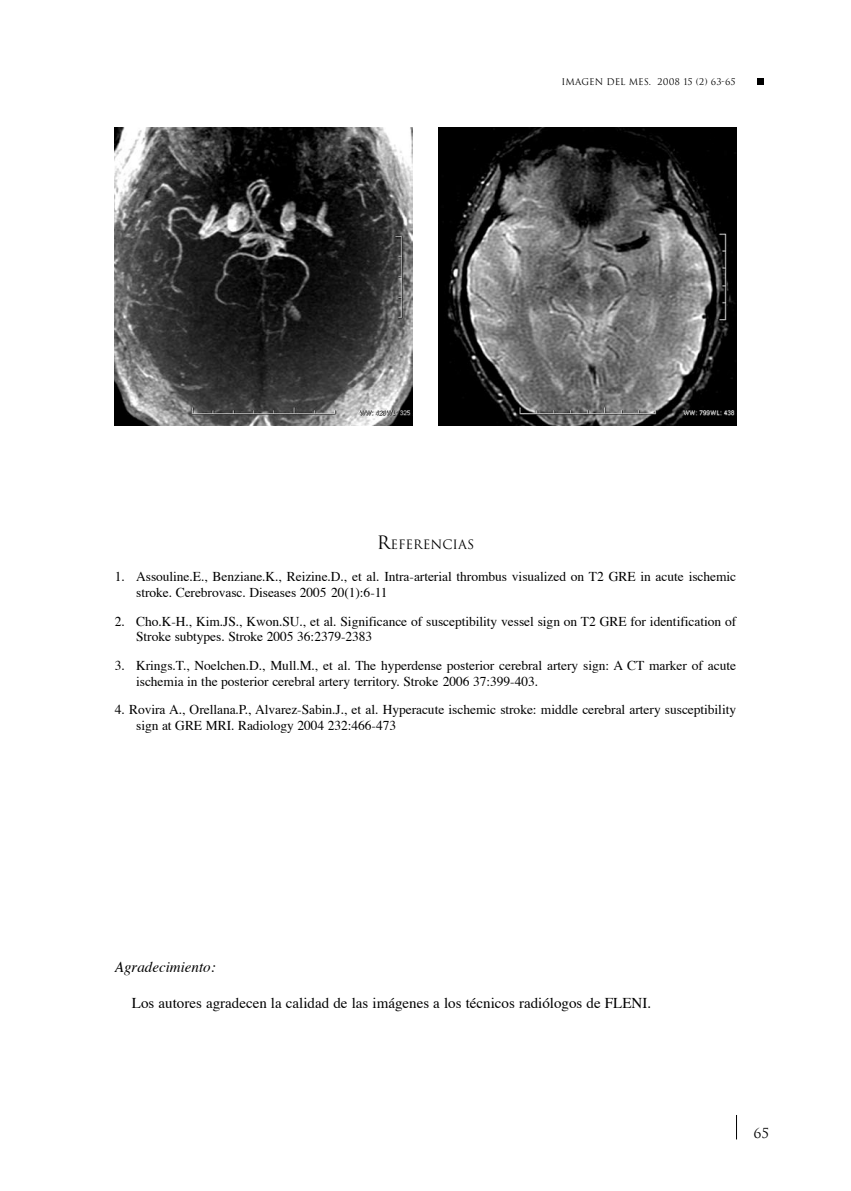
<style>
.page{position:relative;width:851px;height:1191px;background:#fff}
.page>*{position:absolute;margin:0;border:0;box-sizing:border-box;transform-origin:0 0}
.t1{font:15px "Times";color:#000}
.t2{font:italic 15px "Times";color:#000}
.t3{font:13.5px/15.8px "Times";letter-spacing:-.005em;color:#000}
.t4{font:13.5px "Trajan";color:#000}
.t5{font:12.6px "Trajan";color:#000}
.t6{font:9px "Trajan";color:#000}
.s1{font-size:18px}
</style>
<div class="page">
<div style="left:756px;top:78px;width:7px;height:7px;background:#000"></div>
<svg style="left:736px;top:1115px;width:1px;height:24px"></svg>
<img style="left:115px;top:128px;width:297px;height:297px">
<img style="left:438px;top:128px;width:298px;height:297px">
<p class="t6" style="left:561px;top:76px;width:175px">IMAGEN DEL MES. 2008 15 (2) 63-65</p>
<p class="t5" style="left:377px;top:536px;width:99px"><span class="s1">R</span>EFERENCIAS</p>
<p class="t3" style="left:136px;top:568px;width:601px;text-indent:-21px">1. Assouline.E., Benziane.K., Reizine.D., et al. Intra-arterial thrombus visualized on T2 GRE in acute ischemic stroke. Cerebrovasc. Diseases 2005 20(1):6-11</p>
<p class="t3" style="left:136px;top:612px;width:601px;text-indent:-21px">2. Cho.K-H., Kim.JS., Kwon.SU., et al. Significance of susceptibility vessel sign on T2 GRE for identification of<br>Stroke subtypes. Stroke 2005 36:2379-2383</p>
<p class="t3" style="left:136px;top:656px;width:601px;text-indent:-21px">3. Krings.T., Noelchen.D., Mull.M., et al. The hyperdense posterior cerebral artery sign: A CT marker of acute ischemia in the posterior cerebral artery territory. Stroke 2006 37:399-403.</p>
<p class="t3" style="left:136px;top:700px;width:601px;text-indent:-21px">4. Rovira A., Orellana.P., Alvarez-Sabin.J., et al. Hyperacute ischemic stroke: middle cerebral artery susceptibility sign at GRE MRI. Radiology 2004 232:466-473</p>
<p class="t2" style="left:115px;top:953px;width:102px">Agradecimiento:</p>
<p class="t1" style="left:132px;top:989px;width:520px">Los autores agradecen la calidad de las imágenes a los técnicos radiólogos de FLENI.</p>
<p class="t4" style="left:753px;top:1125px;width:17px">65</p>
</div>
